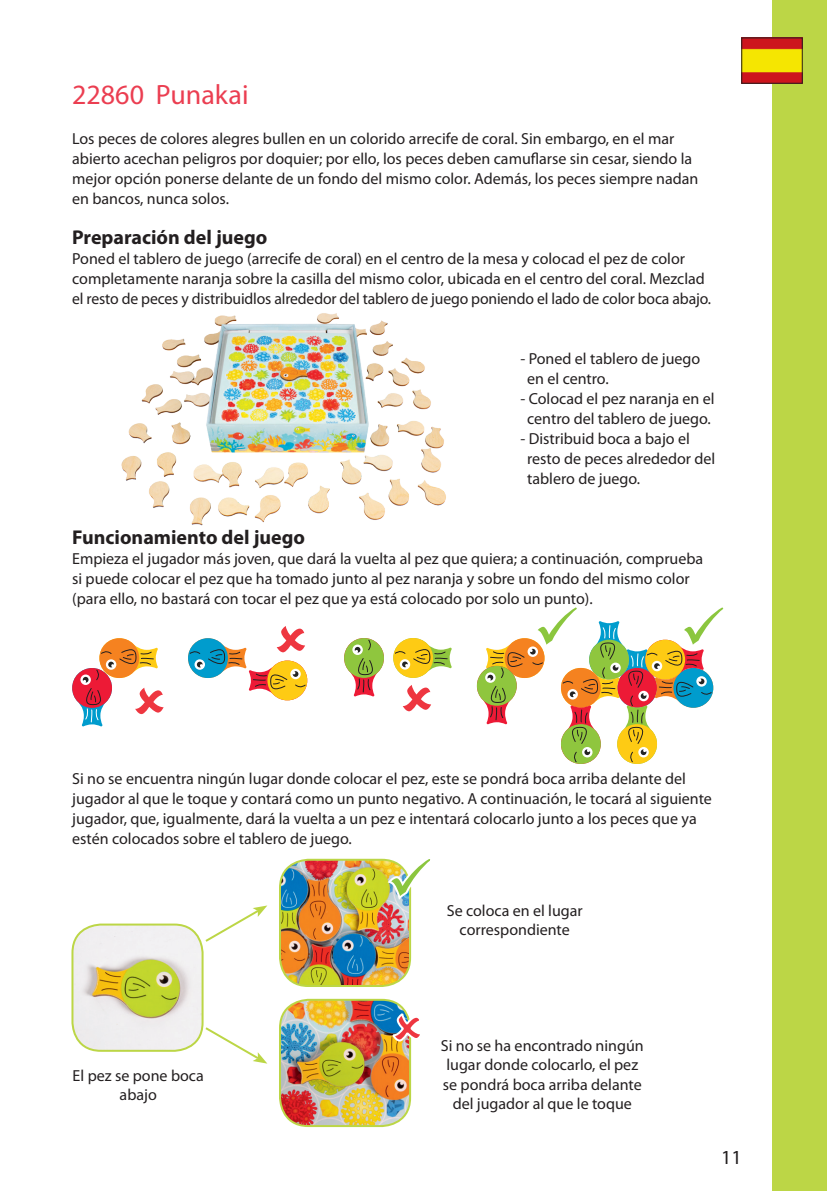
<style>
.page{position:relative;width:827px;height:1191px;background:#fff}
.page>*{position:absolute;margin:0;border:0;box-sizing:border-box;transform-origin:0 0}
.t1{font:28px "Myriad Pro";color:#eb3e51}
.t2{font:700 20px "Myriad Pro";color:#231f20}
.t3{font:20px "Myriad Pro";color:#231f20}
.t4{font:16px/20px "Myriad Pro";color:#231f20}
</style>
<div class="page">
<div style="left:772px;top:0;width:54px;height:1191px;background:#bcd646"></div>
<svg style="left:188px;top:626px;width:120px;height:75px"></svg>
<svg style="left:344px;top:638px;width:108px;height:73px"></svg>
<svg style="left:72px;top:638px;width:92px;height:89px"></svg>
<svg style="left:476px;top:607px;width:247px;height:157px"></svg>
<img style="left:743px;top:39px;width:57px;height:43px">
<div style="left:741px;top:37px;width:61px;height:47px;border:1px solid #231f20"></div>
<img style="left:121px;top:313px;width:325px;height:213px">
<img style="left:73px;top:925px;width:129px;height:125px">
<div style="left:71px;top:923px;width:132px;height:128px;border:2px solid #bcd646;border-radius:28px"></div>
<img style="left:280px;top:861px;width:129px;height:125px">
<div style="left:279px;top:858px;width:132px;height:129px;border:2px solid #bcd646;border-radius:28px"></div>
<img style="left:280px;top:1001px;width:130px;height:125px">
<div style="left:279px;top:998px;width:132px;height:129px;border:2px solid #bcd646;border-radius:28px"></div>
<svg style="left:205px;top:905px;width:62px;height:37px"></svg>
<svg style="left:203px;top:1025px;width:64px;height:38px"></svg>
<svg style="left:389px;top:1010px;width:31px;height:32px"></svg>
<svg style="left:386px;top:858px;width:45px;height:43px"></svg>
<p class="t1" style="left:72px;top:77px;width:178px">22860 Punakai</p>
<p class="t4" style="left:72px;top:128px;width:627px">Los peces de colores alegres bullen en un colorido arrecife de coral. Sin embargo, en el mar abierto acechan peligros por doquier; por ello, los peces deben camuflarse sin cesar, siendo la mejor opción ponerse delante de un fondo del mismo color. Además, los peces siempre nadan en bancos, nunca solos.</p>
<p class="t2" style="left:72px;top:224px;width:197px">Preparación del juego</p>
<p class="t4" style="left:72px;top:248px;width:640px">Poned el tablero de juego (arrecife de coral) en el centro de la mesa y colocad el pez de color completamente naranja sobre la casilla del mismo color, ubicada en el centro del coral. Mezclad el resto de peces y distribuidlos alrededor del tablero de juego poniendo el lado de color boca abajo.</p>
<p class="t4" style="left:520px;top:348px;width:181px">- Poned el tablero de juego</p>
<p class="t4" style="left:527px;top:368px;width:83px">en el centro.</p>
<p class="t4" style="left:520px;top:388px;width:195px">- Colocad el pez naranja en el</p>
<p class="t4" style="left:527px;top:408px;width:185px">centro del tablero de juego.</p>
<p class="t4" style="left:520px;top:428px;width:171px">- Distribuid boca a bajo el</p>
<p class="t4" style="left:527px;top:448px;width:190px">resto de peces alrededor del</p>
<p class="t4" style="left:527px;top:468px;width:114px">tablero de juego.</p>
<p class="t2" style="left:72px;top:524px;width:234px">Funcionamiento del juego</p>
<p class="t4" style="left:72px;top:548px;width:632px">Empieza el jugador más joven, que dará la vuelta al pez que quiera; a continuación, comprueba si puede colocar el pez que ha tomado junto al pez naranja y sobre un fondo del mismo color (para ello, no bastará con tocar el pez que ya está colocado por solo un punto).</p>
<p class="t4" style="left:72px;top:768px;width:641px">Si no se encuentra ningún lugar donde colocar el pez, este se pondrá boca arriba delante del jugador al que le toque y contará como un punto negativo. A continuación, le tocará al siguiente jugador, que, igualmente, dará la vuelta a un pez e intentará colocarlo junto a los peces que ya estén colocados sobre el tablero de juego.</p>
<p class="t4" style="left:446px;top:900px;width:138px;line-height:19.2px;text-align:center">Se coloca en el lugar correspondiente</p>
<p class="t4" style="left:73px;top:1065px;width:133px;line-height:19.2px;text-align:center">El pez se pone boca abajo</p>
<p class="t4" style="left:440px;top:1035px;width:204px;line-height:19.2px;text-align:center">Si no se ha encontrado ningún lugar donde colocarlo, el pez se pondrá boca arriba delante del jugador al que le toque</p>
<p class="t3" style="left:721px;top:1144px;width:22px">11</p>
</div>
